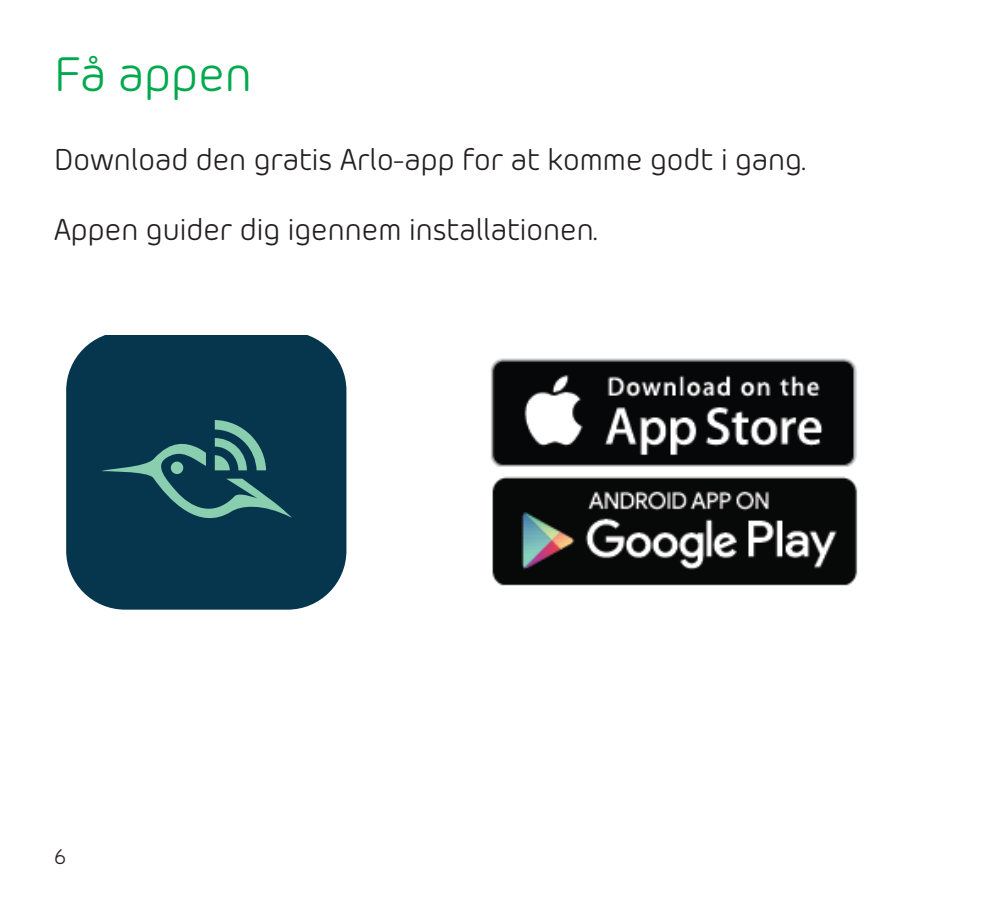
<style>
.page{position:relative;width:987px;height:902px;background:#fff}
.page>*{position:absolute;margin:0;border:0;box-sizing:border-box;transform-origin:0 0}
.h1_head{font:48px "Morebi Rounded";color:#00a94d}
.p0_body{font:30px "Morebi Rounded";color:#231f20}
.t1{font:21px "Morebi Rounded";color:#231f20}
</style>
<div class="page">
<div style="left:66px;top:335px;width:280px;height:274px;background:#05364e"></div>
<svg style="left:102px;top:420px;width:191px;height:112px;background:#1d525f"></svg>
<img style="left:490px;top:358px;width:368px;height:228px">
<p class="h1_head" style="left:54px;top:41px;width:199px">Få appen</p>
<p class="p0_body" style="left:54px;top:139px;width:753px">Download den gratis Arlo-app for at komme godt i gang.</p>
<p class="p0_body" style="left:54px;top:209px;width:545px">Appen guider dig igennem installationen.</p>
<p class="t1" style="left:54px;top:842px;width:13px">6</p>
</div>
